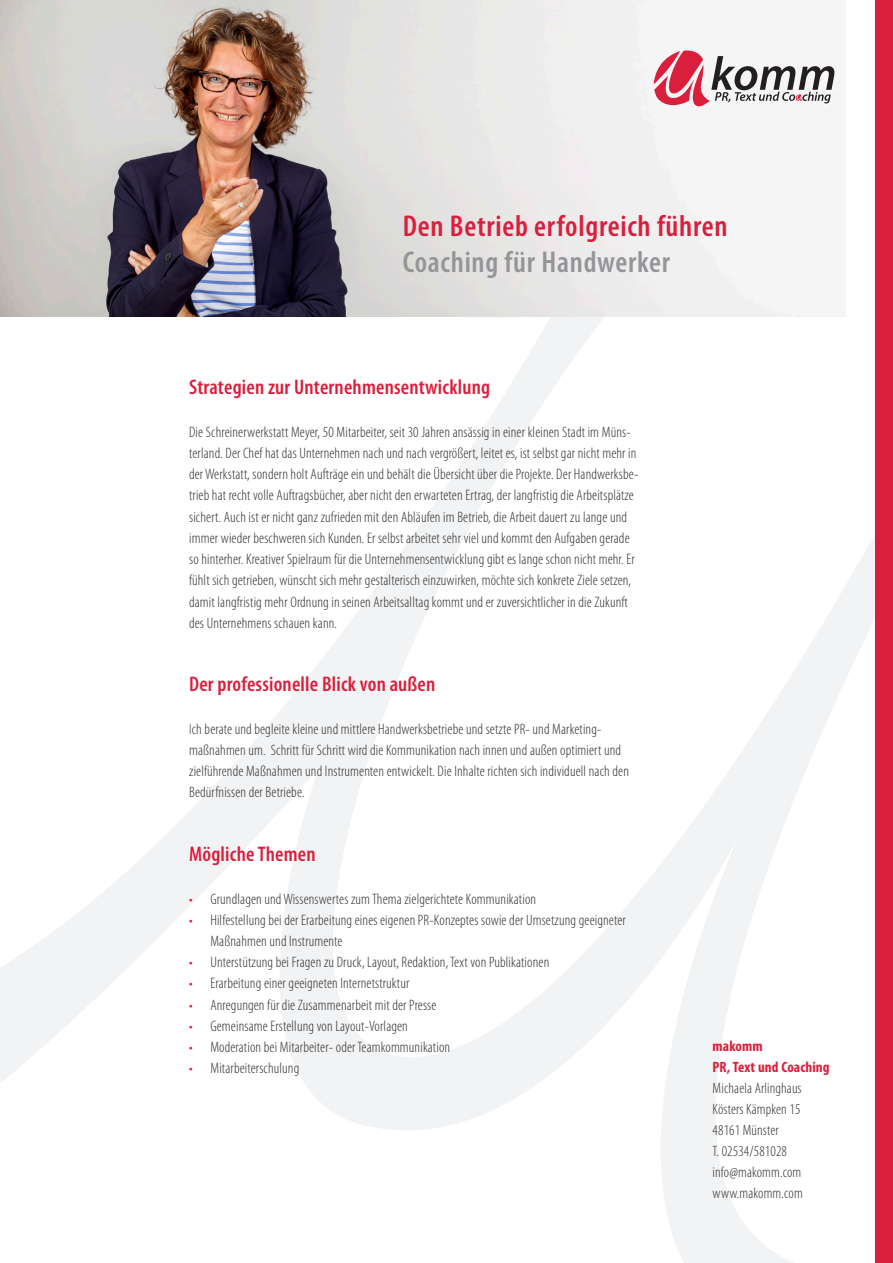
<style>
.page{position:relative;width:893px;height:1263px;background:#fff}
.page>*{position:absolute;margin:0;border:0;box-sizing:border-box;transform-origin:0 0}
.t1{font:600 condensed 30.15px "Myriad Pro";letter-spacing:.025em;color:#da1f3d}
.t2{font:600 condensed 30.15px "Myriad Pro";letter-spacing:.025em;color:#939598}
.t3{font:600 condensed 21.15px "Myriad Pro";letter-spacing:.01em;color:#da1f3d}
.t4{font:300 condensed 15.15px/21.1px "Myriad Pro";letter-spacing:.01em;color:#312f30}
.t5{font:300 condensed 15px "Myriad Pro";letter-spacing:.01em;color:#312f30}
.t6{font:700 condensed 15px "Myriad Pro";letter-spacing:.01em;color:#da1f3d}
.s1{color:#4b4c4d}
.s2{color:#da1f3d}
</style>
<div class="page">
<img style="left:0;top:309px;width:876px;height:954px">
<img style="left:0;top:0;width:845px;height:316px">
<svg style="left:654px;top:50px;width:180px;height:56px"></svg>
<div style="left:876px;top:0;width:17px;height:1263px;background:#da1f3d"></div>
<p class="t1" style="left:403px;top:207px;width:327px">Den Betrieb erfolgreich führen</p>
<p class="t2" style="left:403px;top:243px;width:269px">Coaching für Handwerker</p>
<p class="t3" style="left:189px;top:374px;width:303px">Strategien zur Unternehmensentwicklung</p>
<p class="t4" style="left:189px;top:421px;width:451px">Die Schreinerwerkstatt Meyer, 50 Mitarbeiter, seit 30 Jahren ansässig in einer kleinen Stadt im Müns&shy;terland. Der Chef hat das Unternehmen nach und nach vergrößert, leitet es, ist selbst gar nicht mehr in der Werkstatt, sondern holt Aufträge ein und behält die Übersicht über die Projekte. Der Handwerksbe&shy;trieb hat recht volle Auftragsbücher, aber nicht den erwarteten Ertrag, der langfristig die Arbeitsplätze sichert. Auch ist er nicht ganz zufrieden mit den Abläufen im Betrieb, die Arbeit dauert zu lange und immer wieder beschweren sich Kunden. Er selbst arbeitet sehr viel und kommt den Aufgaben gerade so hinterher. Kreativer Spielraum für die Unternehmensentwicklung gibt es lange schon nicht mehr. Er fühlt sich getrieben, wünscht sich mehr gestalterisch einzuwirken, möchte sich konkrete Ziele setzen, damit langfristig mehr Ordnung in seinen Arbeitsalltag kommt und er zuversichtlicher in die Zukunft des Unternehmens schauen kann.</p>
<p class="t3" style="left:189px;top:671px;width:248px">Der professionelle Blick von außen</p>
<p class="t4" style="left:189px;top:718px;width:441px"><span class="s1">I</span>ch berate und begleite kleine und mittlere Handwerksbetriebe und setzte PR- und Marketing&shy;maßnahmen um. Schritt für Schritt wird die Kommunikation nach innen und außen optimiert und zielführende Maßnahmen und Instrumenten entwickelt. Die Inhalte richten sich individuell nach den Bedürfnissen der Betriebe.</p>
<p class="t3" style="left:189px;top:841px;width:128px">Mögliche Themen</p>
<p class="t4" style="left:189px;top:888px;width:349px"><span class="s2">•</span> Grundlagen und Wissenswertes zum Thema zielgerichtete Kommunikation</p>
<p class="t4" style="left:210px;top:909px;width:417px;text-indent:-21px"><span class="s2">•</span> Hilfestellung bei der Erarbeitung eines eigenen PR-Konzeptes sowie der Umsetzung geeigneter<br>Maßnahmen und Instrumente</p>
<p class="t4" style="left:189px;top:951px;width:362px"><span class="s2">•</span> Unterstützung bei Fragen zu Druck, Layout, Redaktion, Text von Publikationen</p>
<p class="t4" style="left:189px;top:973px;width:222px"><span class="s2">•</span> Erarbeitung einer geeigneten Internetstruktur</p>
<p class="t4" style="left:189px;top:994px;width:249px"><span class="s2">•</span> Anregungen für die Zusammenarbeit mit der Presse</p>
<p class="t4" style="left:189px;top:1015px;width:220px"><span class="s2">•</span> Gemeinsame Erstellung von Layout-Vorlagen</p>
<p class="t4" style="left:189px;top:1036px;width:263px"><span class="s2">•</span> Moderation bei Mitarbeiter- oder Teamkommunikation</p>
<p class="t4" style="left:189px;top:1057px;width:112px"><span class="s2">•</span> Mitarbeiterschulung</p>
<p class="t6" style="left:713px;top:1036px;width:52px">makomm</p>
<p class="t6" style="left:713px;top:1057px;width:119px">PR, Text und Coaching</p>
<p class="t5" style="left:713px;top:1079px;width:91px">Michaela Arlinghaus</p>
<p class="t5" style="left:713px;top:1100px;width:89px">Kösters Kämpken 15</p>
<p class="t5" style="left:713px;top:1121px;width:68px">48161 Münster</p>
<p class="t5" style="left:713px;top:1142px;width:76px">T. 02534/581028</p>
<p class="t5" style="left:713px;top:1163px;width:90px">info@makomm.com</p>
<p class="t5" style="left:713px;top:1184px;width:92px">www.makomm.com</p>
</div>
